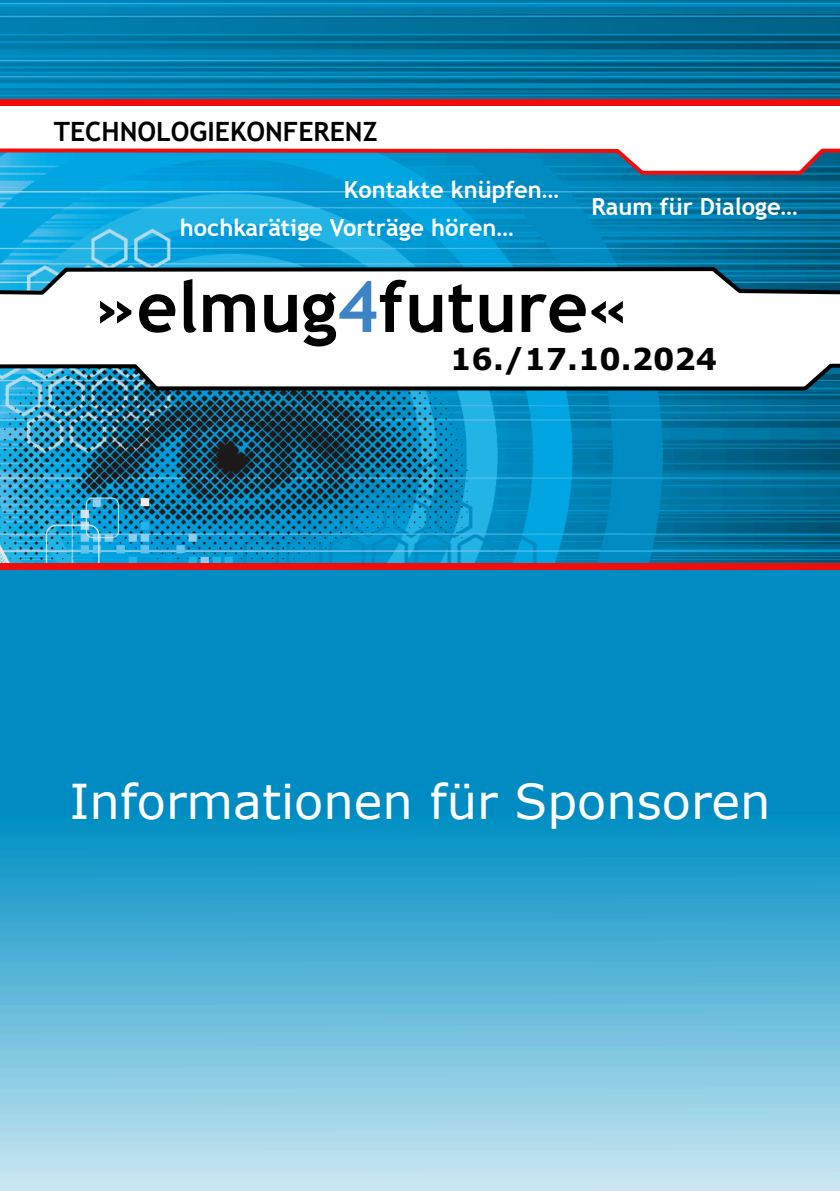
<style>
.page{position:relative;width:840px;height:1191px;background:#fff}
.page>*{position:absolute;margin:0;border:0;box-sizing:border-box;transform-origin:0 0}
.t1{font:700 70.8px "Trebuchet MS";color:#000}
.t2{font:48px "Verdana";color:#fff}
.t3{font:700 30px "Verdana";color:#000}
.t4{font:700 26.6px "Trebuchet MS";color:#000}
.t5{font:700 23.6px "Trebuchet MS";color:#fff}
.s1{color:#3d83c8}
</style>
<div class="page">
<img style="left:0;top:177px;width:839px;height:386px">
<img style="left:0;top:0;width:839px;height:98px">
<svg style="left:0;top:265px;width:839px;height:127px"></svg>
<svg style="left:0;top:98px;width:839px;height:79px"></svg>
<img style="left:0;top:569px;width:839px;height:622px">
<div style="left:0;top:563px;width:839px;height:6px;background:#f20d0d"></div>
<div style="left:0;top:99px;width:839px;height:6px;background:#f20d0d"></div>
<p class="t4" style="left:54px;top:122px;width:325px">TECHNOLOGIEKONFERENZ</p>
<p class="t5" style="left:343px;top:180px;width:217px">Kontakte knüpfen…</p>
<p class="t5" style="left:591px;top:198px;width:208px">Raum für Dialoge…</p>
<p class="t5" style="left:180px;top:218px;width:335px">hochkarätige Vorträge hören…</p>
<h1 class="t1" style="left:95px;top:280px;width:535px">»elmug<span class="s1">4</span>future«</h1>
<p class="t3" style="left:450px;top:347px;width:268px">16./17.10.2024</p>
<h2 class="t2" style="left:69px;top:782px;width:702px">Informationen für Sponsoren</h2>
</div>
